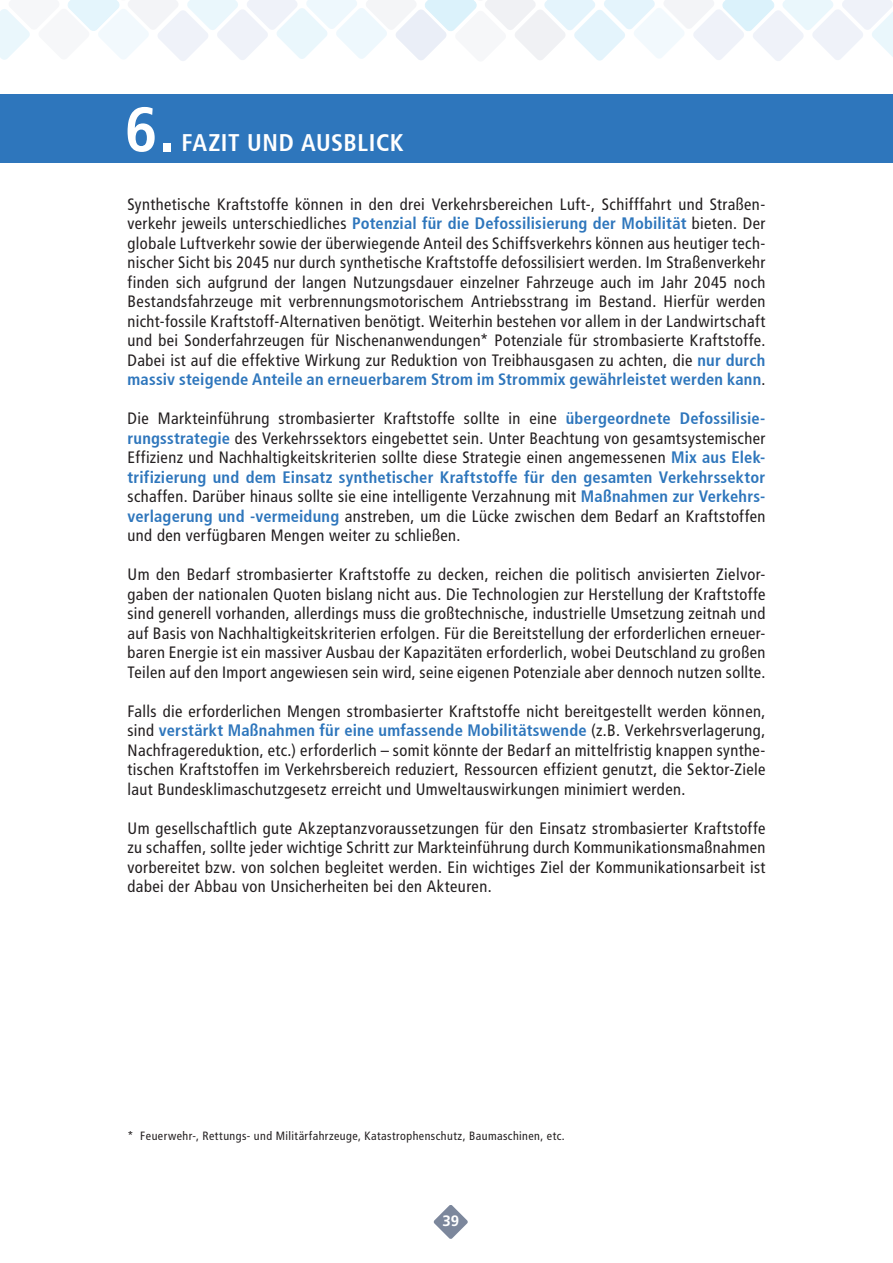
<style>
.page{position:relative;width:893px;height:1263px;background:#fff}
.page>*{position:absolute;margin:0;border:0;box-sizing:border-box;transform-origin:0 0}
.HeadingInitials{font:700 condensed 62.7px "Frutiger 67";color:#fff}
.HeadingInitials-2{font:700 condensed 24px "Frutiger 67";letter-spacing:.025em;color:#fff}
.Fließtext{font:condensed 16.5px/19.5px "Frutiger";letter-spacing:.025em;color:#231f20;text-align:justify}
.t1{font:700 15px "Frutiger";color:#fff}
.Footnote_text{font:condensed 12px "Frutiger";letter-spacing:.035em;color:#231f20}
.s1{font-family:"Frutiger 67";font-weight:700;color:#2e76bc}
</style>
<div class="page">
<svg style="left:0;top:0;width:893px;height:61px"></svg>
<svg style="left:433px;top:1205px;width:35px;height:34px"></svg>
<div style="left:0;top:95px;width:893px;height:68px;background:#2e76bc"></div>
<p class="HeadingInitials" style="left:125px;top:92px;width:51px">6.</p>
<p class="HeadingInitials-2" style="left:182px;top:129px;width:224px">FAZIT UND AUSBLICK</p>
<p class="Fließtext" style="left:128px;top:194px;width:639px">Synthetische Kraftstoffe können in den drei Verkehrsbereichen Luft-, Schifffahrt und Straßen&shy;verkehr jeweils unterschiedliches <span class="s1">Potenzial für die Defossilisierung der Mobilität</span> bieten. Der globale Luftverkehr sowie der überwiegende Anteil des Schiffsverkehrs können aus heutiger tech&shy;nischer Sicht bis 2045 nur durch synthetische Kraftstoffe defossilisiert werden. Im Straßenverkehr finden sich aufgrund der langen Nutzungsdauer einzelner Fahrzeuge auch im Jahr 2045 noch Bestandsfahrzeuge mit verbrennungsmotorischem Antriebsstrang im Bestand. Hierfür werden nicht-fossile Kraftstoff-Alternativen benötigt. Weiterhin bestehen vor allem in der Landwirtschaft und bei Sonderfahrzeugen für Nischenanwendungen* Potenziale für strombasierte Kraftstoffe.<br>Dabei ist auf die effektive Wirkung zur Reduktion von Treibhausgasen zu achten, die <span class="s1">nur durch massiv steigende Anteile an erneuerbarem Strom im Strommix gewährleistet werden kann</span>.</p>
<p class="Fließtext" style="left:128px;top:409px;width:639px">Die Markteinführung strombasierter Kraftstoffe sollte in eine <span class="s1">übergeordnete Defossilisie&shy;rungsstrategie</span> des Verkehrssektors eingebettet sein. Unter Beachtung von gesamtsystemischer Effizienz und Nachhaltigkeitskriterien sollte diese Strategie einen angemessenen <span class="s1">Mix aus Elek&shy;trifizierung und dem Einsatz synthetischer Kraftstoffe für den gesamten Verkehrssektor </span>schaffen. Darüber hinaus sollte sie eine intelligente Verzahnung mit <span class="s1">Maßnahmen zur Verkehrs&shy;verlagerung und -vermeidung</span> anstreben, um die Lücke zwischen dem Bedarf an Kraftstoffen und den verfügbaren Mengen weiter zu schließen.</p>
<p class="Fließtext" style="left:128px;top:565px;width:639px">Um den Bedarf strombasierter Kraftstoffe zu decken, reichen die politisch anvisierten Zielvor&shy;gaben der nationalen Quoten bislang nicht aus. Die Technologien zur Herstellung der Kraftstoffe sind generell vorhanden, allerdings muss die großtechnische, industrielle Umsetzung zeitnah und auf Basis von Nachhaltigkeitskriterien erfolgen. Für die Bereitstellung der erforderlichen erneuer&shy;baren Energie ist ein massiver Ausbau der Kapazitäten erforderlich, wobei Deutschland zu großen Teilen auf den Import angewiesen sein wird, seine eigenen Potenziale aber dennoch nutzen sollte.</p>
<p class="Fließtext" style="left:128px;top:701px;width:639px">Falls die erforderlichen Mengen strombasierter Kraftstoffe nicht bereitgestellt werden können, sind <span class="s1">verstärkt Maßnahmen für eine umfassende Mobilitätswende</span> (z.B. Verkehrsverlagerung, Nachfragereduktion, etc.) erforderlich – somit könnte der Bedarf an mittelfristig knappen synthe&shy;tischen Kraftstoffen im Verkehrsbereich reduziert, Ressourcen effizient genutzt, die Sektor-Ziele laut Bundesklimaschutzgesetz erreicht und Umweltauswirkungen minimiert werden.</p>
<p class="Fließtext" style="left:128px;top:818px;width:639px">Um gesellschaftlich gute Akzeptanzvoraussetzungen für den Einsatz strombasierter Kraftstoffe zu schaffen, sollte jeder wichtige Schritt zur Markteinführung durch Kommunikationsmaßnahmen vorbereitet bzw. von solchen begleitet werden. Ein wichtiges Ziel der Kommunikationsarbeit ist dabei der Abbau von Unsicherheiten bei den Akteuren.</p>
<p class="Footnote_text" style="left:128px;top:1129px;width:439px">* Feuerwehr-, Rettungs- und Militärfahrzeuge, Katastrophenschutz, Baumaschinen, etc.</p>
<p class="t1" style="left:442px;top:1212px;width:18px">39</p>
</div>
